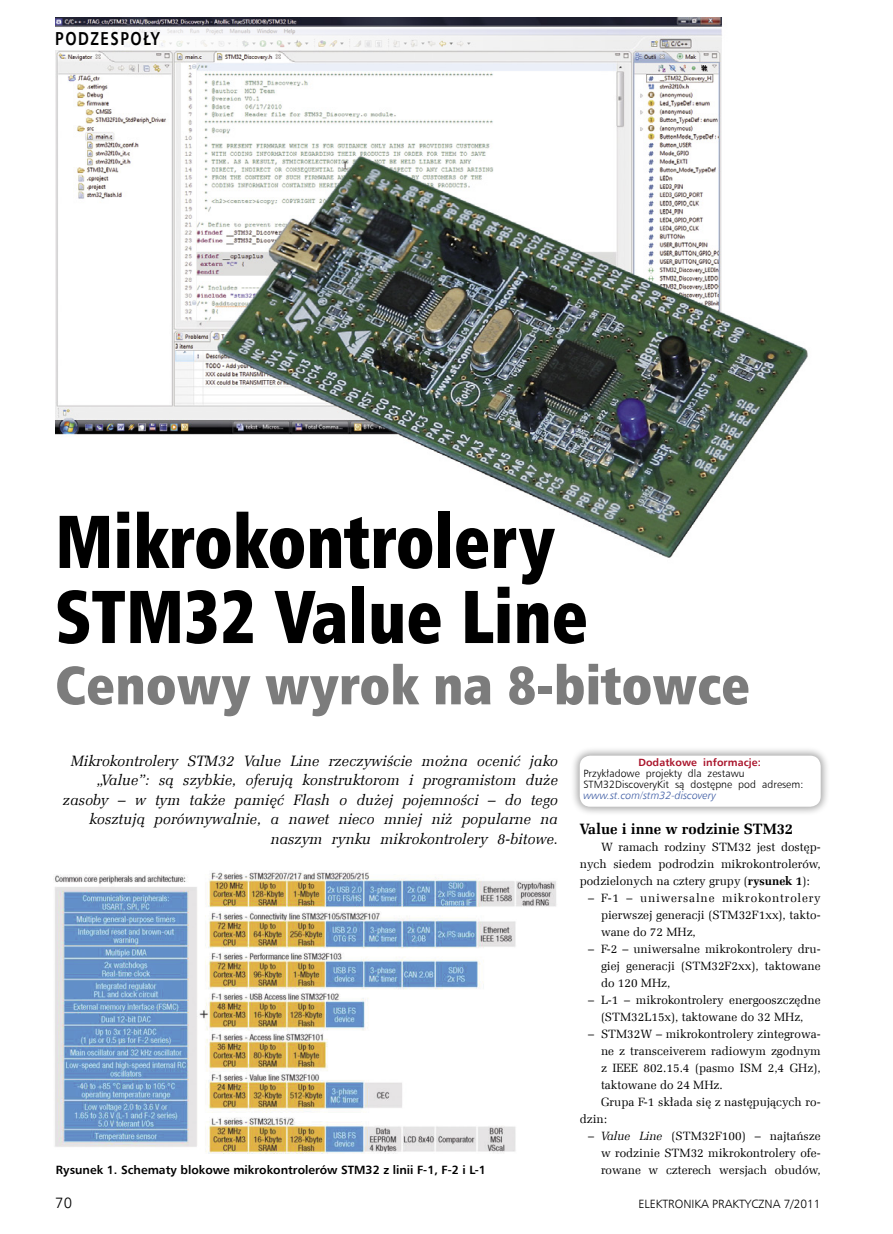
<style>
.page{position:relative;width:893px;height:1234px;background:#fff}
.page>*{position:absolute;margin:0;border:0;box-sizing:border-box;transform-origin:0 0}
._9_Tytul{font:75px "Humnst 777 X Blk Cn EU";color:#000;scale:.9 1}
._0_Podtytul{font:54px "Humnst 777 X Blk Cn EU";color:#7c7c7c}
.t1{font:700 18.75px "Humnst 777 EU";letter-spacing:.1em;color:#000;scale:.8 1}
._2_Lead{font:italic 15px/19.5px "Zapf Ellipt EU";letter-spacing:.005em;color:#000;text-align:right}
._3_Srodtytul{font:700 15px "Zapf Ellipt EU";color:#000}
.t2{font:15px "Humnst 777 Lt EU";color:#000}
._1_Body{font:12px/17px "Zapf Ellipt EU";color:#000;text-align:justify}
._4_Podpis{font:700 12px "Humnst 777 EU";color:#000}
.t3{font:12px "Humnst 777 Lt EU";color:#000}
.tabela{font:10.5px/11.2px "Humnst 777 Lt EU";letter-spacing:.005em;color:#000}
.tabela-2{font:700 10.5px "Humnst 777 EU";letter-spacing:.005em;color:#a9132a}
.s1{font-style:italic;color:#3c5ba3}
.s2{font-weight:700}
.s3{font-style:italic}
</style>
<div class="page">
<div style="left:569px;top:744px;width:260px;height:71px;background:#000;opacity:.35"></div>
<div style="left:580px;top:755px;width:241px;height:51px;background:#fff;border-radius:11px"></div>
<img style="left:55px;top:17px;width:753px;height:541px">
<svg style="left:55px;top:28px;width:574px;height:21px;fill:#f3f3f5"></svg>
<img style="left:54px;top:870px;width:502px;height:283px">
<p class="t1" style="left:55px;top:26px;width:132px">PODZESPOŁY</p>
<p class="_9_Tytul" style="left:55px;top:493px;width:557px">Mikrokontrolery</p>
<p class="_9_Tytul" style="left:55px;top:568px;width:593px">STM32 Value Line</p>
<p class="_0_Podtytul" style="left:55px;top:650px;width:696px">Cenowy wyrok na 8-bitowce</p>
<p class="_2_Lead" style="left:63px;top:751px;width:497px">Mikrokontrolery STM32 Value Line rzeczywiście można ocenić jako „Value”: są szybkie, oferują konstruktorom i programistom duże zasoby – w tym także pamięć Flash o dużej pojemności – do tego kosztują porównywalnie, a nawet nieco mniej niż popularne na naszym rynku mikrokontrolery 8-bitowe.</p>
<p class="tabela-2" style="left:638px;top:755px;width:124px">Dodatkowe informacje:</p>
<p class="tabela" style="left:583px;top:767px;width:221px">Przykładowe projekty dla zestawu<br>STM32DiscoveryKit są dostępne pod adresem: <span class="s1">www.st.com/stm32-discovery</span></p>
<p class="_3_Srodtytul" style="left:580px;top:819px;width:215px">Value i inne w rodzinie STM32</p>
<p class="_1_Body" style="left:580px;top:838px;width:242px;text-indent:21px">W ramach rodziny STM32 jest dostęp&shy;nych siedem podrodzin mikrokontrolerów, podzielonych na cztery grupy (<span class="s2">rysunek 1</span>):</p>
<p class="_1_Body" style="left:601px;top:889px;width:221px;text-indent:-13px">– F-1 – uniwersalne mikrokontrolery pierwszej generacji (STM32F1xx), takto&shy;wane do 72 MHz,</p>
<p class="_1_Body" style="left:601px;top:940px;width:221px;text-indent:-13px">– F-2 – uniwersalne mikrokontrolery dru&shy;giej generacji (STM32F2xx), taktowane do 120 MHz,</p>
<p class="_1_Body" style="left:588px;top:991px;width:234px;text-align:center">– L-1 – mikrokontrolery energooszczędne (STM32L15x), taktowane do 32 MHz,</p>
<p class="_1_Body" style="left:601px;top:1025px;width:221px;text-indent:-13px">– STM32W – mikrokontrolery zintegrowa&shy;ne z transceiverem radiowym zgodnym z IEEE 802.15.4 (pasmo ISM 2,4 GHz), taktowane do 24 MHz.</p>
<p class="_1_Body" style="left:580px;top:1093px;width:242px;text-indent:21px">Grupa F-1 składa się z następujących ro&shy;dzin:</p>
<p class="_1_Body" style="left:588px;top:1127px;width:234px;text-align:right">– <span class="s3">Value Line</span> (STM32F100) – najtańsze w rodzinie STM32 mikrokontrolery ofe-</p>
<p class="_4_Podpis" style="left:56px;top:1162px;width:431px">Rysunek 1. Schematy blokowe mikrokontrolerów STM32 z linii F-1, F-2 i L-1</p>
<p class="_1_Body" style="left:601px;top:1161px;width:221px">rowane w czterech wersjach obudów,</p>
<p class="t2" style="left:55px;top:1193px;width:18px">70</p>
<p class="t3" style="left:638px;top:1196px;width:184px">ELEKTRONIKA PRAKTYCZNA 7/2011</p>
</div>
